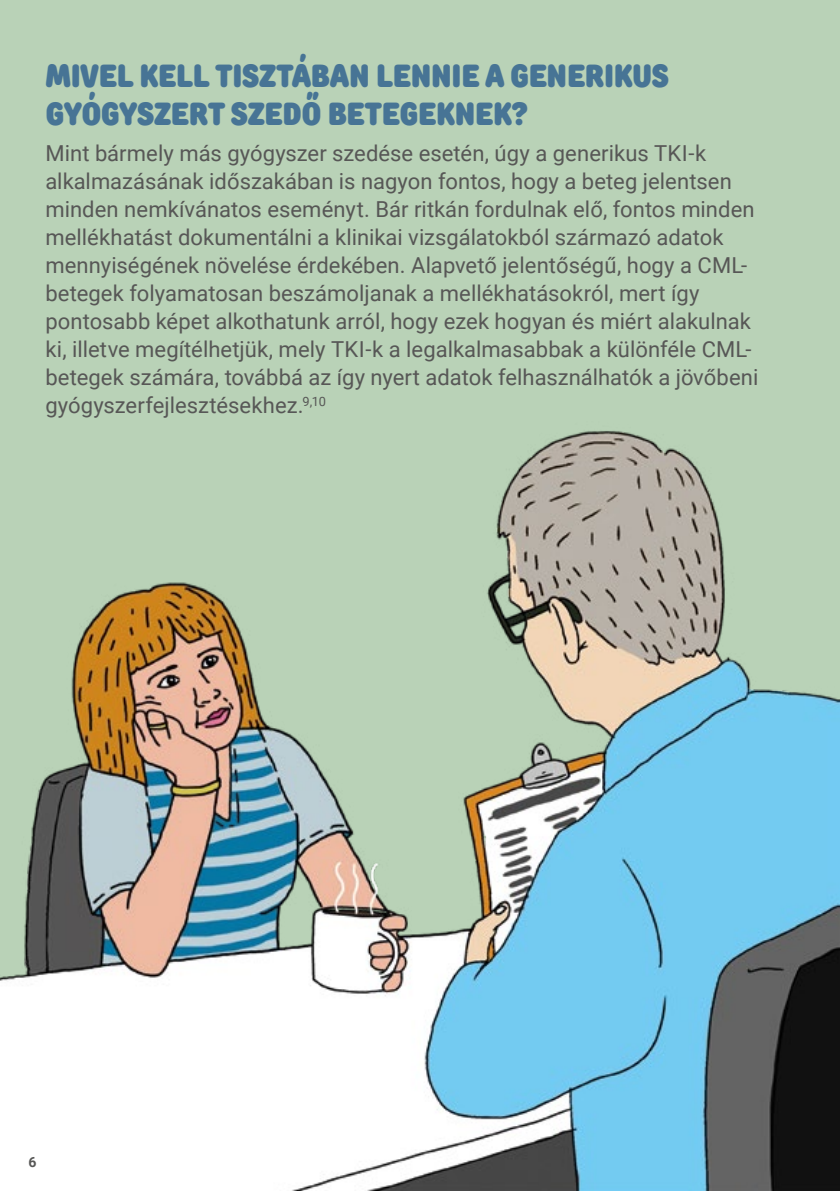
<style>
.page{position:relative;width:840px;height:1191px;background:#fff}
.page>*{position:absolute;margin:0;border:0;box-sizing:border-box;transform-origin:0 0}
.t1{font:900 32px/38px "TT Rounds Condensed";letter-spacing:-.02em;color:#477495}
.t2{font:22px/28px "Roboto";color:#575756}
.t3{font:700 14px "Roboto";color:#575756}
</style>
<div class="page">
<div style="left:0;top:0;width:839px;height:1191px;background:#b9d2b7"></div>
<img style="left:0;top:431px;width:839px;height:760px">
<img style="left:838px;top:431px;width:1px;height:174px">
<h1 class="t1" style="left:45px;top:57px;width:624px">MIVEL KELL TISZTÁBAN LENNIE A GENERIKUS<br>GYÓGYSZERT SZEDŐ BETEGEKNEK?</h1>
<p class="t2" style="left:45px;top:138px;width:714px">Mint bármely más gyógyszer szedése esetén, úgy a generikus TKI-k alkalmazásának időszakában is nagyon fontos, hogy a beteg jelentsen minden nemkívánatos eseményt. Bár ritkán fordulnak elő, fontos minden mellékhatást dokumentálni a klinikai vizsgálatokból származó adatok mennyiségének növelése érdekében. Alapvető jelentőségű, hogy a CML&shy;betegek folyamatosan beszámoljanak a mellékhatásokról, mert így pontosabb képet alkothatunk arról, hogy ezek hogyan és miért alakulnak ki, illetve megítélhetjük, mely TKI-k a legalkalmasabbak a különféle CML&shy;betegek számára, továbbá az így nyert adatok felhasználhatók a jövőbeni gyógyszerfejlesztésekhez.<sup>9,10</sup></p>
<p class="t3" style="left:28px;top:1152px;width:10px">6</p>
</div>
